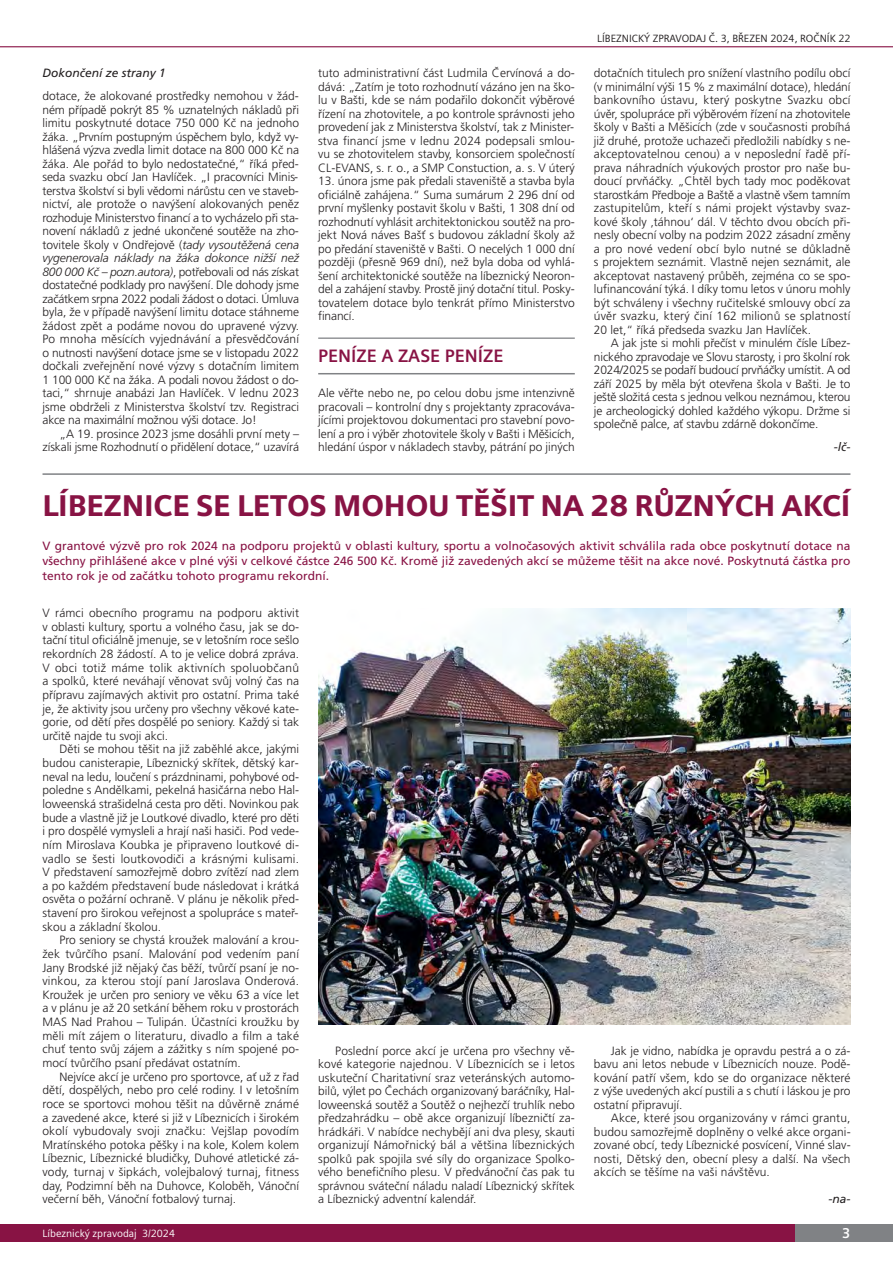
<style>
.page{position:relative;width:893px;height:1263px;background:#fff}
.page>*{position:absolute;margin:0;border:0;box-sizing:border-box;transform-origin:0 0}
.t1{font:900 30px "Siemens Sans OT";letter-spacing:-.005em;color:#881344}
.t2{font:700 18px "Siemens Sans OT";color:#881344}
.t3{font:700 14.25px "Siemens Sans OT";color:#fff}
.t4{font:300 12px/13.5px "Frutiger CE";color:#231f20;text-align:justify}
.t5{font:12px/15px "Frutiger CE";color:#881344;text-align:justify}
.t6{font:italic 12px "Frutiger CE";color:#231f20}
.t7{font:10.5px "Siemens Sans OT";color:#231f20}
.t8{font:10.5px "Siemens Sans OT";color:#fff}
.s1{font-style:italic}
</style>
<div class="page">
<div style="left:793px;top:1225px;width:100px;height:17px;background:#808285"></div>
<hr style="left:0;top:46px;width:893px;height:1px;background:#881344">
<div style="left:0;top:1225px;width:795px;height:17px;background:#881344"></div>
<hr style="left:318px;top:337px;width:257px;height:2px;background:#939598">
<hr style="left:318px;top:373px;width:257px;height:1px;background:#808285">
<hr style="left:43px;top:473px;width:807px;height:2px;background:#808285">
<img style="left:318px;top:608px;width:532px;height:417px">
<p class="t7" style="left:597px;top:34px;width:255px">LÍBEZNICKÝ ZPRAVODAJ Č. 3, BŘEZEN 2024, ROČNÍK 22</p>
<p class="t4" style="left:318px;top:67px;width:258px">tuto administrativní část Ludmila Červínová a do&shy;dává: „Zatím je toto rozhodnutí vázáno jen na ško&shy;lu v Bašti, kde se nám podařilo dokončit výběrové řízení na zhotovitele, a po kontrole správnosti jeho provedení jak z Ministerstva školství, tak z Minister&shy;stva financí jsme v lednu 2024 podepsali smlou&shy;vu se zhotovitelem stavby, konsorciem společností CL-EVANS, s. r. o., a SMP Constuction, a. s. V úterý</p>
<p class="t4" style="left:318px;top:175px;width:258px">13. února jsme pak předali staveniště a stavba byla oficiálně zahájena.“ Suma sumárum 2 296 dní od první myšlenky postavit školu v Bašti, 1 308 dní od rozhodnutí vyhlásit architektonickou soutěž na pro&shy;jekt Nová náves Bašť s budovou základní školy až po předání staveniště v Bašti. O necelých 1 000 dní později (přesně 969 dní), než byla doba od vyhlá&shy;šení architektonické soutěže na líbeznický Neoron&shy;del a zahájení stavby. Prostě jiný dotační titul. Posky&shy;tovatelem dotace bylo tenkrát přímo Ministerstvo financí.</p>
<h2 class="t2" style="left:318px;top:350px;width:187px">PENÍZE A ZASE PENÍZE</h2>
<p class="t4" style="left:318px;top:387px;width:258px">Ale věřte nebo ne, po celou dobu jsme intenzivně pracovali – kontrolní dny s projektanty zpracováva&shy;jícími projektovou dokumentaci pro stavební povo&shy;lení a pro i výběr zhotovitele školy v Bašti i Měšicích, hledání úspor v nákladech stavby, pátrání po jiných</p>
<p class="t6" style="left:43px;top:68px;width:125px">Dokončení ze strany 1</p>
<p class="t4" style="left:43px;top:90px;width:258px">dotace, že alokované prostředky nemohou v žád&shy;ném případě pokrýt 85 % uznatelných nákladů při limitu poskytnuté dotace 750 000 Kč na jednoho žáka. „Prvním postupným úspěchem bylo, když vy&shy;hlášená výzva zvedla limit dotace na 800 000 Kč na žáka. Ale pořád to bylo nedostatečné,“ říká před&shy;seda svazku obcí Jan Havlíček. „I pracovníci Minis&shy;terstva školství si byli vědomi nárůstu cen ve staveb&shy;nictví, ale protože o navýšení alokovaných peněz rozhoduje Ministerstvo financí a to vycházelo při sta&shy;novení nákladů z jedné ukončené soutěže na zho&shy;tovitele školy v Ondřejově (<span class="s1">tady vysoutěžená cena vygenerovala náklady na žáka dokonce nižší než 800 000 Kč – pozn.autora)</span>, potřebovali od nás získat dostatečné podklady pro navýšení. Dle dohody jsme začátkem srpna 2022 podali žádost o dotaci. Úmluva byla, že v případě navýšení limitu dotace stáhneme žádost zpět a podáme novou do upravené výzvy.<br>Po mnoha měsících vyjednávání a přesvědčování o nutnosti navýšení dotace jsme se v listopadu 2022 dočkali zveřejnění nové výzvy s dotačním limitem 1 100 000 Kč na žáka. A podali novou žádost o do&shy;taci,“ shrnuje anabázi Jan Havlíček. V lednu 2023 jsme obdrželi z Ministerstva školství tzv. Registraci akce na maximální možnou výši dotace. Jo!</p>
<p class="t4" style="left:43px;top:428px;width:258px;text-align:right">„A 19. prosince 2023 jsme dosáhli první mety – získali jsme Rozhodnutí o přidělení dotace,“ uzavírá</p>
<p class="t4" style="left:594px;top:67px;width:258px">dotačních titulech pro snížení vlastního podílu obcí (v minimální výši 15 % z maximální dotace), hledání bankovního ústavu, který poskytne Svazku obcí úvěr, spolupráce při výběrovém řízení na zhotovitele školy v Bašti a Měšicích (zde v současnosti probíhá již druhé, protože uchazeči předložili nabídky s ne&shy;akceptovatelnou cenou) a v neposlední řadě pří&shy;prava náhradních výukových prostor pro naše bu&shy;doucí prvňáčky. „Chtěl bych tady moc poděkovat starostkám Předboje a Baště a vlastně všem tamním zastupitelům, kteří s námi projekt výstavby svaz&shy;kové školy ‚táhnou‘ dál. V těchto dvou obcích při&shy;nesly obecní volby na podzim 2022 zásadní změny a pro nové vedení obcí bylo nutné se důkladně s projektem seznámit. Vlastně nejen seznámit, ale akceptovat nastavený průběh, zejména co se spo&shy;lufinancování týká. I díky tomu letos v únoru mohly být schváleny i všechny ručitelské smlouvy obcí za úvěr svazku, který činí 162 milionů se splatností 20 let,“ říká předseda svazku Jan Havlíček.</p>
<p class="t4" style="left:594px;top:337px;width:258px;text-indent:17px">A jak jste si mohli přečíst v minulém čísle Líbez&shy;nického zpravodaje ve Slovu starosty, i pro školní rok 2024/2025 se podaří budoucí prvňáčky umístit. A od září 2025 by měla být otevřena škola v Bašti. Je to ještě složitá cesta s jednou velkou neznámou, kterou je archeologický dohled každého výkopu. Držme si společně palce, ať stavbu zdárně dokončíme.</p>
<p class="t6" style="left:834px;top:442px;width:18px">-lč-</p>
<h1 class="t1" style="left:43px;top:488px;width:809px">LÍBEZNICE SE LETOS MOHOU TĚŠIT NA 28 RŮZNÝCH AKCÍ</h1>
<p class="t5" style="left:43px;top:539px;width:809px">V grantové výzvě pro rok 2024 na podporu projektů v oblasti kultury, sportu a volnočasových aktivit schválila rada obce poskytnutí dotace na všechny přihlášené akce v plné výši v celkové částce 246 500 Kč. Kromě již zavedených akcí se můžeme těšit na akce nové. Poskytnutá částka pro tento rok je od začátku tohoto programu rekordní.</p>
<p class="t4" style="left:43px;top:607px;width:258px">V rámci obecního programu na podporu aktivit v oblasti kultury, sportu a volného času, jak se do&shy;tační titul oficiálně jmenuje, se v letošním roce sešlo rekordních 28 žádostí. A to je velice dobrá zpráva.<br>V obci totiž máme tolik aktivních spoluobčanů a spolků, které neváhají věnovat svůj volný čas na přípravu zajímavých aktivit pro ostatní. Prima také je, že aktivity jsou určeny pro všechny věkové kate&shy;gorie, od dětí přes dospělé po seniory. Každý si tak určitě najde tu svoji akci.</p>
<p class="t4" style="left:43px;top:743px;width:258px;text-indent:17px">Děti se mohou těšit na již zaběhlé akce, jakými budou canisterapie, Líbeznický skřítek, dětský kar&shy;neval na ledu, loučení s prázdninami, pohybové od&shy;poledne s Andělkami, pekelná hasičárna nebo Hal&shy;loweenská strašidelná cesta pro děti. Novinkou pak bude a vlastně již je Loutkové divadlo, které pro děti i pro dospělé vymysleli a hrají naši hasiči. Pod vede&shy;ním Miroslava Koubka je připraveno loutkové di&shy;vadlo se šesti loutkovodiči a krásnými kulisami.<br>V představení samozřejmě dobro zvítězí nad zlem a po každém představení bude následovat i krátká osvěta o požární ochraně. V plánu je několik před&shy;stavení pro širokou veřejnost a spolupráce s mateř&shy;skou a základní školou.</p>
<p class="t4" style="left:43px;top:934px;width:258px;text-indent:17px">Pro seniory se chystá kroužek malování a krou&shy;žek tvůrčího psaní. Malování pod vedením paní Jany Brodské již nějaký čas běží, tvůrčí psaní je no&shy;vinkou, za kterou stojí paní Jaroslava Onderová.<br>Kroužek je určen pro seniory ve věku 63 a více let a v plánu je až 20 setkání během roku v prostorách MAS Nad Prahou – Tulipán. Účastníci kroužku by měli mít zájem o literaturu, divadlo a film a také chuť tento svůj zájem a zážitky s ním spojené po&shy;mocí tvůrčího psaní předávat ostatním.</p>
<p class="t4" style="left:43px;top:1070px;width:258px;text-indent:17px">Nejvíce akcí je určeno pro sportovce, ať už z řad dětí, dospělých, nebo pro celé rodiny. I v letošním roce se sportovci mohou těšit na důvěrně známé a zavedené akce, které si již v Líbeznicích i širokém okolí vybudovaly svoji značku: Vejšlap povodím Mratínského potoka pěšky i na kole, Kolem kolem Líbeznic, Líbeznické bludičky, Duhové atletické zá&shy;vody, turnaj v šipkách, volejbalový turnaj, fitness day, Podzimní běh na Duhovce, Koloběh, Vánoční večerní běh, Vánoční fotbalový turnaj.</p>
<p class="t4" style="left:318px;top:1045px;width:258px;text-indent:17px">Poslední porce akcí je určena pro všechny vě&shy;kové kategorie najednou. V Líbeznicích se i letos uskuteční Charitativní sraz veteránských automo&shy;bilů, výlet po Čechách organizovaný baráčníky, Hal&shy;loweenská soutěž a Soutěž o nejhezčí truhlík nebo předzahrádku – obě akce organizují líbezničtí za&shy;hrádkáři. V nabídce nechybějí ani dva plesy, skauti organizují Námořnický bál a většina líbeznických spolků pak spojila své síly do organizace Spolko&shy;vého benefičního plesu. V předvánoční čas pak tu správnou sváteční náladu naladí Líbeznický skřítek a Líbeznický adventní kalendář.</p>
<p class="t4" style="left:594px;top:1045px;width:258px;text-indent:17px">Jak je vidno, nabídka je opravdu pestrá a o zá&shy;bavu ani letos nebude v Líbeznicích nouze. Podě&shy;kování patří všem, kdo se do organizace některé z výše uvedených akcí pustili a s chutí i láskou je pro ostatní připravují.</p>
<p class="t4" style="left:594px;top:1112px;width:258px;text-indent:17px">Akce, které jsou organizovány v rámci grantu, budou samozřejmě doplněny o velké akce organi&shy;zované obcí, tedy Líbeznické posvícení, Vinné slav&shy;nosti, Dětský den, obecní plesy a další. Na všech akcích se těšíme na vaši návštěvu.</p>
<p class="t6" style="left:828px;top:1193px;width:23px">-na-</p>
<p class="t8" style="left:43px;top:1229px;width:134px">Líbeznický zpravodaj 3/2024</p>
<p class="t3" style="left:842px;top:1228px;width:10px">3</p>
</div>
